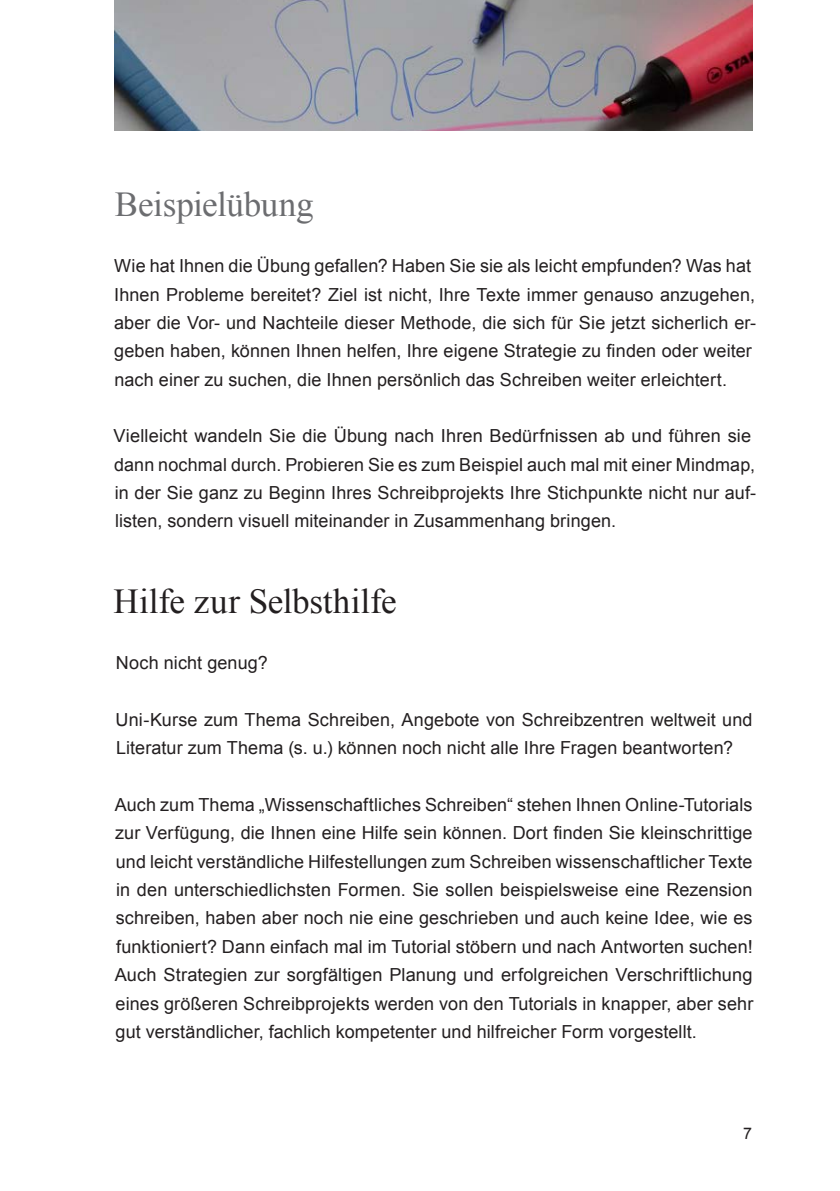
<style>
.page{position:relative;width:840px;height:1191px;background:#fff}
.page>*{position:absolute;margin:0;border:0;box-sizing:border-box;transform-origin:0 0}
._01_Headline_Innense{font:35px "Times New Roman";color:#231f20}
._01_Headline_Innense-2{font:35px "Times New Roman";letter-spacing:-.01em;color:#6c6d70}
._03_Fließtext_9pt_4{font:18px/28.4px "Arial";letter-spacing:.005em;color:#231f20}
.t1{font:16px "Arial";color:#231f20}
</style>
<div class="page">
<img style="left:114px;top:0;width:638px;height:130px">
<p class="_01_Headline_Innense-2" style="left:115px;top:180px;width:200px">Beispielübung</p>
<p class="_03_Fließtext_9pt_4" style="left:114px;top:252px;width:643px">Wie hat Ihnen die Übung gefallen? Haben Sie sie als leicht empfunden? Was hat Ihnen Probleme bereitet? Ziel ist nicht, Ihre Texte immer genauso anzugehen, aber die Vor- und Nachteile dieser Methode, die sich für Sie jetzt sicherlich er&shy;geben haben, können Ihnen helfen, Ihre eigene Strategie zu finden oder weiter nach einer zu suchen, die Ihnen persönlich das Schreiben weiter erleichtert.</p>
<p class="_03_Fließtext_9pt_4" style="left:113px;top:422px;width:643px">Vielleicht wandeln Sie die Übung nach Ihren Bedürfnissen ab und führen sie dann nochmal durch. Probieren Sie es zum Beispiel auch mal mit einer Mindmap, in der Sie ganz zu Beginn Ihres Schreibprojekts Ihre Stichpunkte nicht nur auf&shy;listen, sondern visuell miteinander in Zusammenhang bringen.</p>
<p class="_01_Headline_Innense" style="left:113px;top:577px;width:284px">Hilfe zur Selbsthilfe</p>
<p class="_03_Fließtext_9pt_4" style="left:116px;top:649px;width:153px">Noch nicht genug?</p>
<p class="_03_Fließtext_9pt_4" style="left:116px;top:705px;width:638px">Uni-Kurse zum Thema Schreiben, Angebote von Schreibzentren weltweit und<br>Literatur zum Thema (s. u.) können noch nicht alle Ihre Fragen beantworten?</p>
<p class="_03_Fließtext_9pt_4" style="left:115px;top:790px;width:639px;text-align:justify">Auch zum Thema „Wissenschaftliches Schreiben“ stehen Ihnen Online-Tutorials zur Verfügung, die Ihnen eine Hilfe sein können. Dort finden Sie kleinschrittige und leicht verständliche Hilfestellungen zum Schreiben wissenschaftlicher Texte in den unterschiedlichsten Formen. Sie sollen beispielsweise eine Rezension schreiben, haben aber noch nie eine geschrieben und auch keine Idee, wie es funktioniert? Dann einfach mal im Tutorial stöbern und nach Antworten suchen!<br>Auch Strategien zur sorgfältigen Planung und erfolgreichen Verschriftlichung eines größeren Schreibprojekts werden von den Tutorials in knapper, aber sehr gut verständlicher, fachlich kompetenter und hilfreicher Form vorgestellt.</p>
<p class="t1" style="left:742px;top:1122px;width:10px">7</p>
</div>
